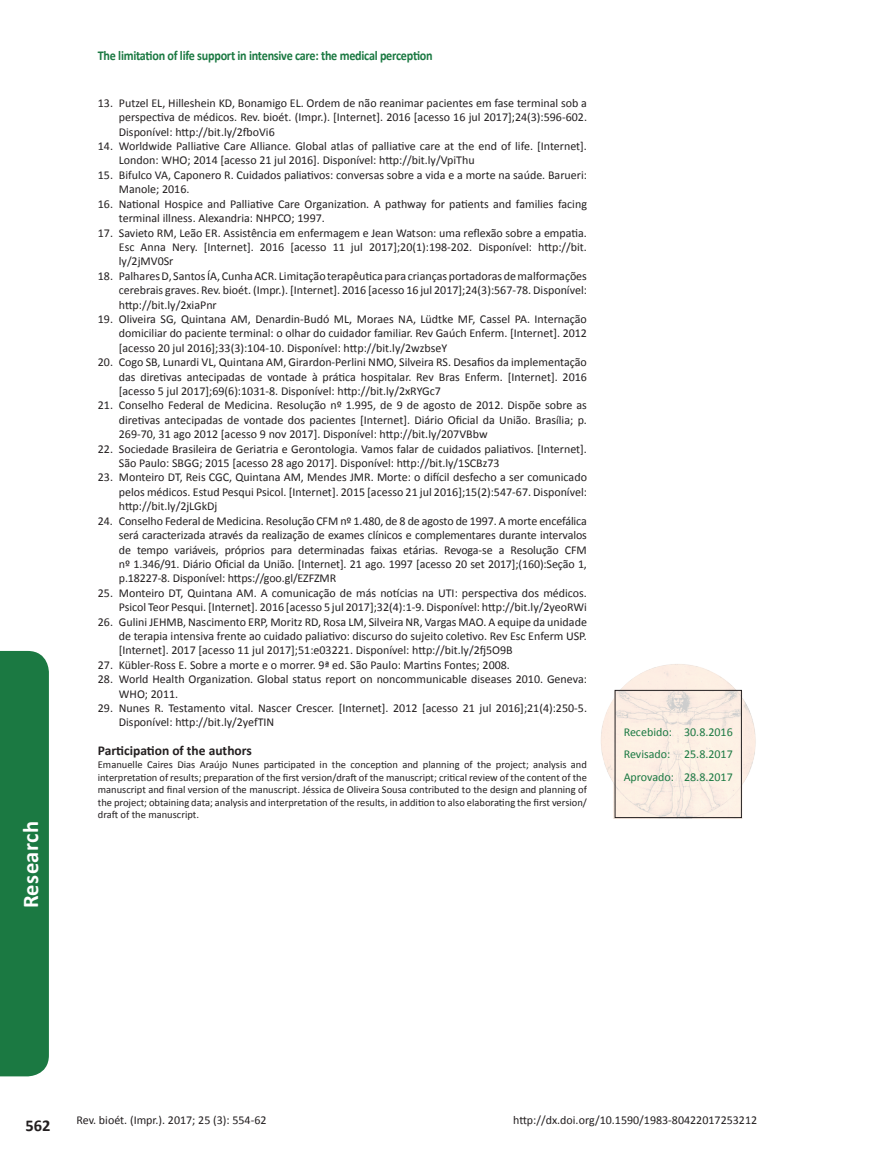
<style>
.page{position:relative;width:872px;height:1170px;background:#fff}
.page>*{position:absolute;margin:0;border:0;box-sizing:border-box;transform-origin:0 0}
.t1{font:700 22.5px "Calibri";letter-spacing:.02em;color:#fff}
.t2{font:700 16.5px "Calibri";color:#231f20}
.t3{font:700 13.5px "Calibri";letter-spacing:-.02em;color:#1b7942;scale:.9 1}
.titulo_participacao{font:700 13.5px "Calibri";color:#231f20}
.Referencias{font:12px/14.4px "Calibri";color:#231f20;text-align:justify}
.t4{font:12px "Calibri";color:#1b7942}
.texto_participacao_d{font:10.5px/12.6px "Calibri";color:#231f20;text-align:justify}
</style>
<div class="page">
<img style="left:601px;top:664px;width:155px;height:154px">
<div style="left:0;top:651px;width:49px;height:425px;background:#1b7942"></div>
<h1 class="t1" style="left:15px;top:908px;width:89px;rotate:-90deg">Research</h1>
<p class="t3" style="left:98px;top:46px;width:373px">The limitation of life support in intensive care: the medical perception</p>
<p class="Referencias" style="left:119px;top:96px;width:470px;text-indent:-21px">13. Putzel EL, Hilleshein KD, Bonamigo EL. Ordem de não reanimar pacientes em fase terminal sob a perspectiva de médicos. Rev. bioét. (Impr.). [Internet]. 2016 [acesso 16 jul 2017];24(3):596-602.<br>Disponível: http://bit.ly/2fboVi6</p>
<p class="Referencias" style="left:119px;top:139px;width:469px;text-indent:-21px">14. Worldwide Palliative Care Alliance. Global atlas of palliative care at the end of life. [Internet].<br>London: WHO; 2014 [acesso 21 jul 2016]. Disponível: http://bit.ly/VpiThu</p>
<p class="Referencias" style="left:119px;top:168px;width:469px;text-indent:-21px">15. Bifulco VA, Caponero R. Cuidados paliativos: conversas sobre a vida e a morte na saúde. Barueri:<br>Manole; 2016.</p>
<p class="Referencias" style="left:119px;top:196px;width:469px;text-indent:-21px">16. National Hospice and Palliative Care Organization. A pathway for patients and families facing terminal illness. Alexandria: NHPCO; 1997.</p>
<p class="Referencias" style="left:119px;top:225px;width:469px;text-indent:-21px">17. Savieto RM, Leão ER. Assistência em enfermagem e Jean Watson: uma reflexão sobre a empatia.<br>Esc Anna Nery. [Internet]. 2016 [acesso 11 jul 2017];20(1):198-202. Disponível: http://bit. ly/2jMV0Sr</p>
<p class="Referencias" style="left:119px;top:268px;width:469px;text-indent:-21px">18. Palhares D, Santos ÍA, Cunha ACR. Limitação terapêutica para crianças portadoras de malformações cerebrais graves. Rev. bioét. (Impr.). [Internet]. 2016 [acesso 16 jul 2017];24(3):567-78. Disponível: http://bit.ly/2xiaPnr</p>
<p class="Referencias" style="left:119px;top:312px;width:469px;text-indent:-21px">19. Oliveira SG, Quintana AM, Denardin-Budó ML, Moraes NA, Lüdtke MF, Cassel PA. Internação domiciliar do paciente terminal: o olhar do cuidador familiar. Rev Gaúch Enferm. [Internet]. 2012 [acesso 20 jul 2016];33(3):104-10. Disponível: http://bit.ly/2wzbseY</p>
<p class="Referencias" style="left:119px;top:355px;width:469px;text-indent:-21px">20. Cogo SB, Lunardi VL, Quintana AM, Girardon-Perlini NMO, Silveira RS. Desafios da implementação das diretivas antecipadas de vontade à prática hospitalar. Rev Bras Enferm. [Internet]. 2016 [acesso 5 jul 2017];69(6):1031-8. Disponível: http://bit.ly/2xRYGc7</p>
<p class="Referencias" style="left:119px;top:398px;width:469px;text-indent:-21px">21. Conselho Federal de Medicina. Resolução nº 1.995, de 9 de agosto de 2012. Dispõe sobre as diretivas antecipadas de vontade dos pacientes [Internet]. Diário Oficial da União. Brasília; p.<br>269-70, 31 ago 2012 [acesso 9 nov 2017]. Disponível: http://bit.ly/207VBbw</p>
<p class="Referencias" style="left:119px;top:441px;width:469px;text-indent:-21px">22. Sociedade Brasileira de Geriatria e Gerontologia. Vamos falar de cuidados paliativos. [Internet].<br>São Paulo: SBGG; 2015 [acesso 28 ago 2017]. Disponível: http://bit.ly/1SCBz73</p>
<p class="Referencias" style="left:119px;top:470px;width:469px;text-indent:-21px">23. Monteiro DT, Reis CGC, Quintana AM, Mendes JMR. Morte: o difícil desfecho a ser comunicado pelos médicos. Estud Pesqui Psicol. [Internet]. 2015 [acesso 21 jul 2016];15(2):547-67. Disponível: http://bit.ly/2jLGkDj</p>
<p class="Referencias" style="left:119px;top:513px;width:469px;text-indent:-21px">24. Conselho Federal de Medicina. Resolução CFM nº 1.480, de 8 de agosto de 1997. A morte encefálica será caracterizada através da realização de exames clínicos e complementares durante intervalos de tempo variáveis, próprios para determinadas faixas etárias. Revoga-se a Resolução CFM nº 1.346/91. Diário Oficial da União. [Internet]. 21 ago. 1997 [acesso 20 set 2017];(160):Seção 1, p.18227-8. Disponível: https://goo.gl/EZFZMR</p>
<p class="Referencias" style="left:98px;top:585px;width:490px;text-align:right">25. Monteiro DT, Quintana AM. A comunicação de más notícias na UTI: perspectiva dos médicos.<br>Psicol Teor Pesqui. [Internet]. 2016 [acesso 5 jul 2017];32(4):1-9. Disponível: http://bit.ly/2yeoRWi</p>
<p class="Referencias" style="left:119px;top:614px;width:469px;text-indent:-21px">26. Gulini JEHMB, Nascimento ERP, Moritz RD, Rosa LM, Silveira NR, Vargas MAO. A equipe da unidade de terapia intensiva frente ao cuidado paliativo: discurso do sujeito coletivo. Rev Esc Enferm USP. [Internet]. 2017 [acesso 11 jul 2017];51:e03221. Disponível: http://bit.ly/2fj5O9B</p>
<p class="Referencias" style="left:98px;top:657px;width:413px">27. Kübler-Ross E. Sobre a morte e o morrer. 9ª ed. São Paulo: Martins Fontes; 2008.</p>
<p class="Referencias" style="left:119px;top:672px;width:469px;text-indent:-21px">28. World Health Organization. Global status report on noncommunicable diseases 2010. Geneva:<br>WHO; 2011.</p>
<p class="Referencias" style="left:119px;top:700px;width:469px;text-indent:-21px">29. Nunes R. Testamento vital. Nascer Crescer. [Internet]. 2012 [acesso 21 jul 2016];21(4):250-5.<br>Disponível: http://bit.ly/2yefTIN</p>
<p class="titulo_participacao" style="left:98px;top:741px;width:155px">Participation of the authors</p>
<p class="texto_participacao_d" style="left:98px;top:758px;width:490px">Emanuelle Caires Dias Araújo Nunes participated in the conception and planning of the project; analysis and interpretation of results; preparation of the first version/draft of the manuscript; critical review of the content of the manuscript and final version of the manuscript. Jéssica de Oliveira Sousa contributed to the design and planning of the project; obtaining data; analysis and interpretation of the results, in addition to also elaborating the first version/ draft of the manuscript.</p>
<p class="t4" style="left:623px;top:724px;width:111px">Recebido: 30.8.2016</p>
<p class="t4" style="left:623px;top:746px;width:111px">Revisado: 25.8.2017</p>
<p class="t4" style="left:623px;top:769px;width:111px">Aprovado: 28.8.2017</p>
<h2 class="t2" style="left:26px;top:1113px;width:27px">562</h2>
<p class="Referencias" style="left:77px;top:1113px;width:191px">Rev. bioét. (Impr.). 2017; 25 (3): 554-62</p>
<p class="Referencias" style="left:513px;top:1113px;width:245px">http://dx.doi.org/10.1590/1983-80422017253212</p>
</div>
